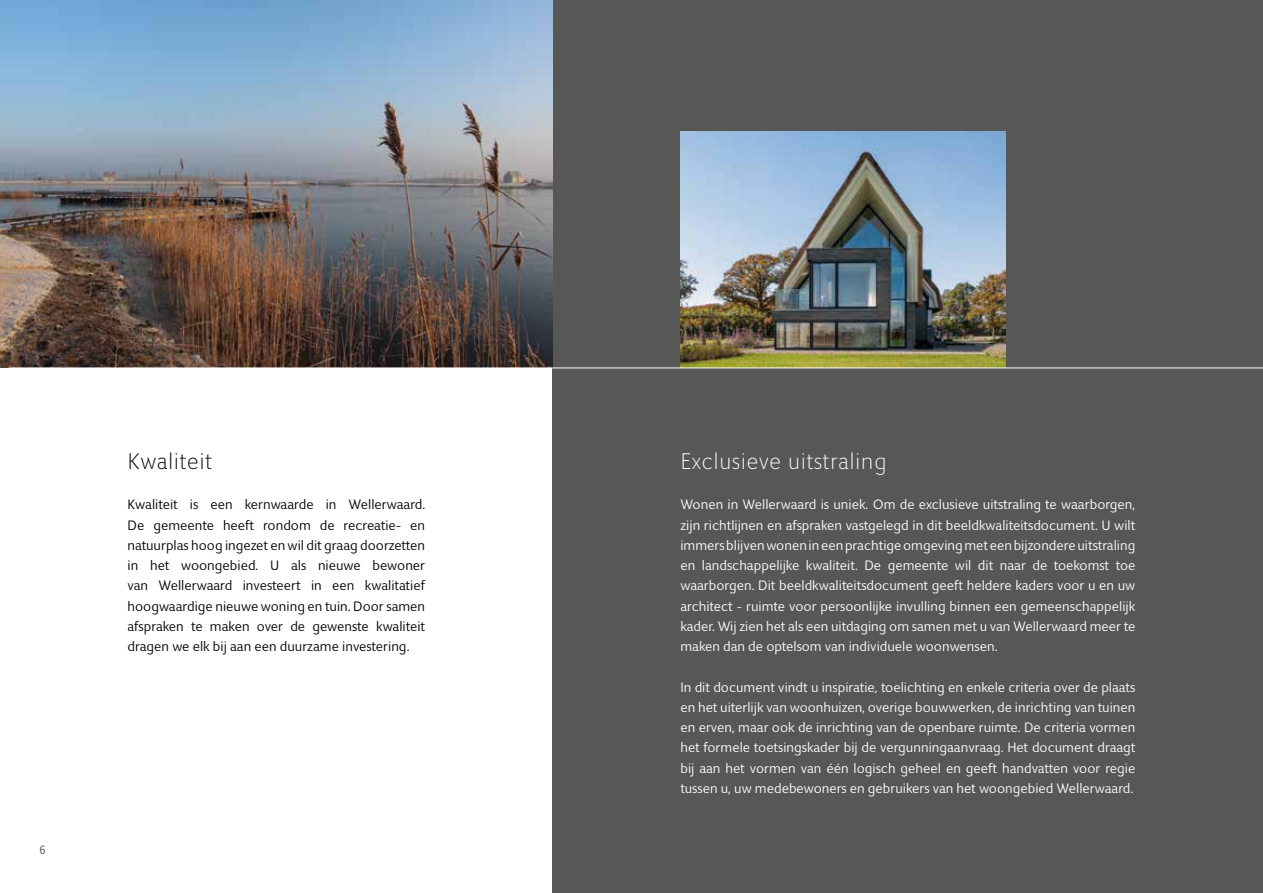
<style>
.page{position:relative;width:1263px;height:893px;background:#fff}
.page>*{position:absolute;margin:0;border:0;box-sizing:border-box;transform-origin:0 0}
.t1{font:300 22.5px "Giacomo";letter-spacing:.02em;color:#fff}
.t2{font:300 22.5px "Giacomo";letter-spacing:.02em;color:#000}
.t3{font:13.5px/20.2px "Giacomo";color:#fff;text-align:justify}
.t4{font:13.5px/20.2px "Giacomo";color:#000;text-align:justify}
.t5{font:12px "Giacomo";color:#495446}
</style>
<div class="page">
<div style="left:553px;top:0;width:710px;height:893px;background:#575756"></div>
<img style="left:0;top:0;width:553px;height:368px">
<img style="left:680px;top:132px;width:325px;height:236px">
<hr style="left:9px;top:368px;width:1254px;height:1px;background:#fff">
<p class="t5" style="left:39px;top:842px;width:8px">6</p>
<h1 class="t2" style="left:128px;top:448px;width:86px">Kwaliteit</h1>
<p class="t4" style="left:128px;top:495px;width:299px">Kwaliteit is een kernwaarde in Wellerwaard.<br>De gemeente heeft rondom de recreatie- en natuurplas hoog ingezet en wil dit graag doorzetten in het woongebied. U als nieuwe bewoner van Wellerwaard investeert in een kwalitatief hoogwaardige nieuwe woning en tuin. Door samen afspraken te maken over de gewenste kwaliteit dragen we elk bij aan een duurzame investering.</p>
<p class="t3" style="left:680px;top:495px;width:457px">Wonen in Wellerwaard is uniek. Om de exclusieve uitstraling te waarborgen, zijn richtlijnen en afspraken vastgelegd in dit beeldkwaliteitsdocument. U wilt immers blijven wonen in een prachtige omgeving met een bijzondere uitstraling en landschappelijke kwaliteit. De gemeente wil dit naar de toekomst toe waarborgen. Dit beeldkwaliteitsdocument geeft heldere kaders voor u en uw architect - ruimte voor persoonlijke invulling binnen een gemeenschappelijk kader. Wij zien het als een uitdaging om samen met u van Wellerwaard meer te maken dan de optelsom van individuele woonwensen.</p>
<p class="t3" style="left:680px;top:677px;width:457px">In dit document vindt u inspiratie, toelichting en enkele criteria over de plaats en het uiterlijk van woonhuizen, overige bouwwerken, de inrichting van tuinen en erven, maar ook de inrichting van de openbare ruimte. De criteria vormen het formele toetsingskader bij de vergunningaanvraag. Het document draagt bij aan het vormen van één logisch geheel en geeft handvatten voor regie tussen u, uw medebewoners en gebruikers van het woongebied Wellerwaard.</p>
<h1 class="t1" style="left:680px;top:448px;width:208px">Exclusieve uitstraling</h1>
</div>
